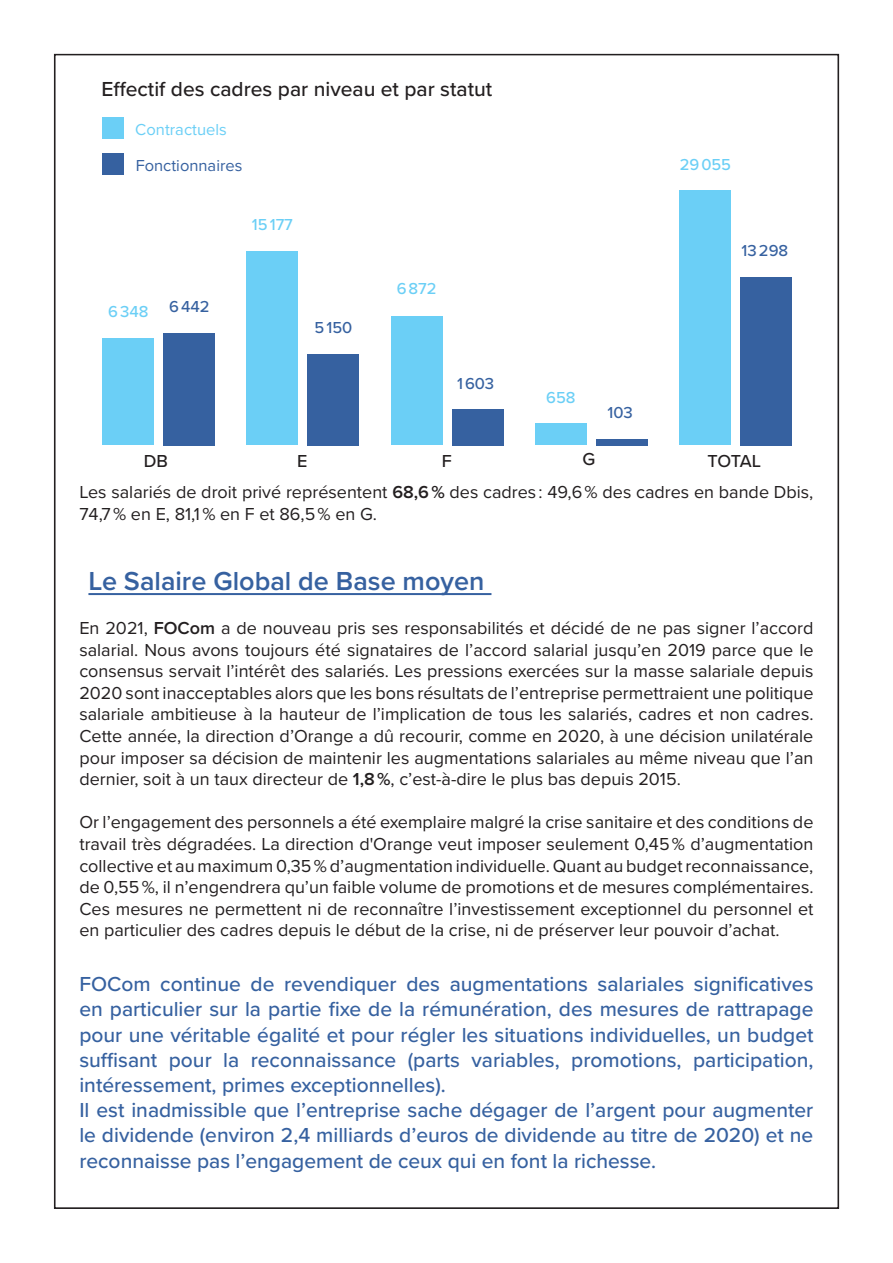
<style>
.page{position:relative;width:893px;height:1263px;background:#fff}
.page>*{position:absolute;margin:0;border:0;box-sizing:border-box;transform-origin:0 0}
.t1{font:600 27px "Proxima Nova";color:#3661a0}
.t2{font:500 21px/25.2px "Proxima Nova";color:#3661a0}
.t3{font:500 21px "Proxima Nova";color:#231f20}
.t4{font:18px/21.6px "Proxima Nova";color:#231f20;text-align:justify}
.t5{font:500 18px "Proxima Nova";letter-spacing:-.025em;color:#231f20}
.t6{font:500 16.5px "Proxima Nova";color:#6bcff6}
.t7{font:500 16.5px "Proxima Nova";color:#3661a0}
.t8{font:16.5px "Proxima Nova";color:#3661a0}
.t9{font:16.5px "Proxima Nova";color:#6bcff6}
.s1{font-weight:600}
</style>
<div class="page">
<hr style="left:88px;top:593px;width:403px;height:2px;background:#3661a0">
<div style="left:103px;top:338px;width:51px;height:107px;background:#6bcff6"></div>
<div style="left:164px;top:333px;width:51px;height:113px;background:#3661a0"></div>
<div style="left:247px;top:251px;width:51px;height:194px;background:#6bcff6"></div>
<div style="left:308px;top:354px;width:51px;height:92px;background:#3661a0"></div>
<div style="left:391px;top:317px;width:51px;height:128px;background:#6bcff6"></div>
<div style="left:452px;top:410px;width:51px;height:36px;background:#3661a0"></div>
<div style="left:535px;top:424px;width:51px;height:21px;background:#6bcff6"></div>
<div style="left:596px;top:439px;width:51px;height:7px;background:#3661a0"></div>
<div style="left:680px;top:191px;width:51px;height:254px;background:#6bcff6"></div>
<div style="left:741px;top:277px;width:51px;height:169px;background:#3661a0"></div>
<div style="left:102px;top:117px;width:22px;height:22px;background:#6bcff6"></div>
<div style="left:102px;top:153px;width:22px;height:22px;background:#3661a0"></div>
<p class="t3" style="left:101px;top:74px;width:392px">Effectif des cadres par niveau et par statut</p>
<p class="t9" style="left:135px;top:117px;width:93px">Contractuels</p>
<p class="t8" style="left:136px;top:153px;width:108px">Fonctionnaires</p>
<p class="t6" style="left:252px;top:212px;width:42px">15 177</p>
<p class="t6" style="left:108px;top:299px;width:42px">6 348</p>
<p class="t7" style="left:169px;top:294px;width:42px">6 442</p>
<p class="t7" style="left:315px;top:315px;width:39px">5 150</p>
<p class="t6" style="left:397px;top:276px;width:41px">6 872</p>
<p class="t7" style="left:457px;top:371px;width:39px">1 603</p>
<p class="t6" style="left:680px;top:152px;width:53px">29 055</p>
<p class="t7" style="left:742px;top:238px;width:48px">13 298</p>
<p class="t6" style="left:546px;top:385px;width:31px">658</p>
<p class="t7" style="left:607px;top:400px;width:27px">103</p>
<p class="t5" style="left:144px;top:448px;width:26px">DB</p>
<p class="t5" style="left:297px;top:448px;width:12px">E</p>
<p class="t5" style="left:442px;top:448px;width:12px">F</p>
<p class="t5" style="left:582px;top:446px;width:14px">G</p>
<p class="t5" style="left:708px;top:448px;width:55px">TOTAL</p>
<p class="t4" style="left:79px;top:480px;width:735px">Les salariés de droit privé représentent <span class="s1">68,6 %</span> des cadres : 49,6 % des cadres en bande Dbis,<br>74,7 % en E, 81,1 % en F et 86,5 % en G.</p>
<h1 class="t1" style="left:88px;top:561px;width:398px">Le Salaire Global de Base moyen</h1>
<p class="t4" style="left:79px;top:616px;width:736px">En 2021, <span class="s1">FOCom</span> a de nouveau pris ses responsabilités et décidé de ne pas signer l’accord salarial. Nous avons toujours été signataires de l’accord salarial jusqu’en 2019 parce que le consensus servait l’intérêt des salariés. Les pressions exercées sur la masse salariale depuis 2020 sont inacceptables alors que les bons résultats de l’entreprise permettraient une politique salariale ambitieuse à la hauteur de l’implication de tous les salariés, cadres et non cadres.<br>Cette année, la direction d’Orange a dû recourir, comme en 2020, à une décision unilatérale pour imposer sa décision de maintenir les augmentations salariales au même niveau que l’an dernier, soit à un taux directeur de <span class="s1">1,8 %</span>, c’est-à-dire le plus bas depuis 2015.</p>
<p class="t4" style="left:79px;top:811px;width:736px">Or l’engagement des personnels a été exemplaire malgré la crise sanitaire et des conditions de travail très dégradées. La direction d'Orange veut imposer seulement 0,45 % d’augmentation collective et au maximum 0,35 % d’augmentation individuelle. Quant au budget reconnaissance, de 0,55 %, il n’engendrera qu’un faible volume de promotions et de mesures complémentaires.<br>Ces mesures ne permettent ni de reconnaître l’investissement exceptionnel du personnel et en particulier des cadres depuis le début de la crise, ni de préserver leur pouvoir d’achat.</p>
<p class="t2" style="left:79px;top:971px;width:736px">FOCom continue de revendiquer des augmentations salariales significatives en particulier sur la partie fixe de la rémunération, des mesures de rattrapage pour une véritable égalité et pour régler les situations individuelles, un budget suffisant pour la reconnaissance (parts variables, promotions, participation, intéressement, primes exceptionnelles).<br>Il est inadmissible que l’entreprise sache dégager de l’argent pour augmenter le dividende (environ 2,4 milliards d’euros de dividende au titre de 2020) et ne reconnaisse pas l’engagement de ceux qui en font la richesse.</p>
</div>
